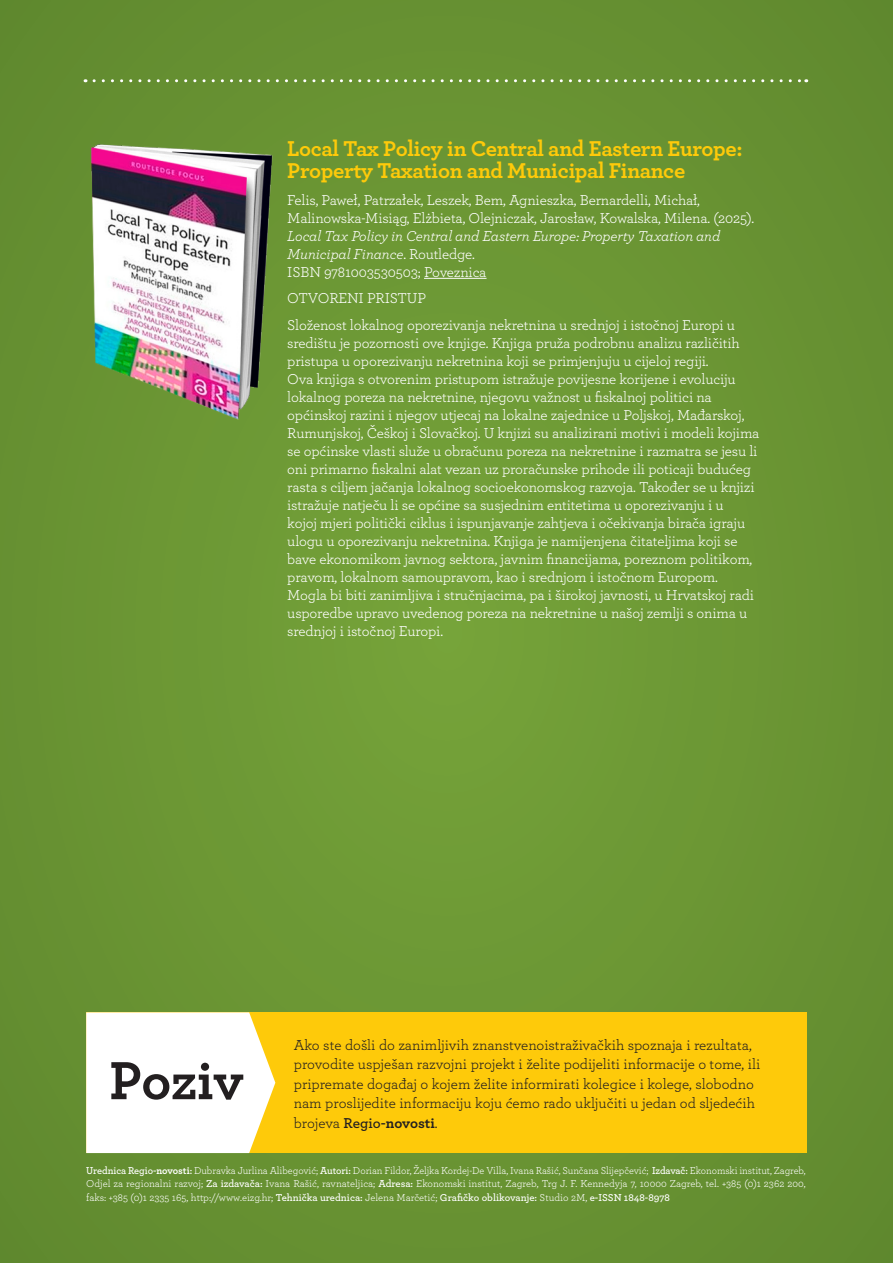
<style>
.page{position:relative;width:893px;height:1263px;background:#6a9533}
.page>*{position:absolute;margin:0;border:0;box-sizing:border-box;transform-origin:0 0}
.t1{font:700 56.25px "Archer Pro";letter-spacing:-.01em;color:#231f20}
.Tekst-publikacije-L{font:700 22.5px/22.5px "Archer Pro";letter-spacing:-.015em;color:#feca0a}
.Tekst-publikacije-L-2{font:15px/18px "Archer Pro";letter-spacing:-.01em;color:#fff}
.t2{font:15px/19.5px "Archer Pro";color:#231f20}
.t3{font:10.5px/13.5px "Archer Pro";color:#fff;text-align:justify}
.s1{font-style:italic}
.s2{font-weight:600}
.s3{font-weight:700}
</style>
<div class="page">
<div style="left:86px;top:1012px;width:721px;height:141px;background:#feca0a"></div>
<svg style="left:86px;top:1012px;width:189px;height:141px;background:#fefbee"></svg>
<img style="left:91px;top:144px;width:182px;height:276px">
<hr style="left:424px;top:278px;width:63px;height:1px;background:#fff">
<svg style="left:94px;top:79px;width:713px;height:3px"></svg>
<p class="Tekst-publikacije-L" style="left:287px;top:136px;width:457px">Local Tax Policy in Central and Eastern Europe:<br>Property Taxation and Municipal Finance</p>
<p class="Tekst-publikacije-L-2" style="left:287px;top:190px;width:468px">Felis, Paweł, Patrzałek, Leszek, Bem, Agnieszka, Bernardelli, Michał, Malinowska-Misiąg, Elżbieta, Olejniczak, Jarosław, Kowalska, Milena. (2025).<br><span class="s1">Local Tax Policy in Central and Eastern Europe: Property Taxation and Municipal Finance</span>. Routledge.<br>ISBN 9781003530503; Poveznica</p>
<p class="Tekst-publikacije-L-2" style="left:287px;top:289px;width:140px">OTVORENI PRISTUP</p>
<p class="Tekst-publikacije-L-2" style="left:287px;top:315px;width:474px">Složenost lokalnog oporezivanja nekretnina u srednjoj i istočnoj Europi u središtu je pozornosti ove knjige. Knjiga pruža podrobnu analizu različitih pristupa u oporezivanju nekretnina koji se primjenjuju u cijeloj regiji.<br>Ova knjiga s otvorenim pristupom istražuje povijesne korijene i evoluciju lokalnog poreza na nekretnine, njegovu važnost u fiskalnoj politici na općinskoj razini i njegov utjecaj na lokalne zajednice u Poljskoj, Mađarskoj, Rumunjskoj, Češkoj i Slovačkoj. U knjizi su analizirani motivi i modeli kojima se općinske vlasti služe u obračunu poreza na nekretnine i razmatra se jesu li oni primarno fiskalni alat vezan uz proračunske prihode ili poticaji budućeg rasta s ciljem jačanja lokalnog socioekonomskog razvoja. Također se u knjizi istražuje natječu li se općine sa susjednim entitetima u oporezivanju i u<br>kojoj mjeri politički ciklus i ispunjavanje zahtjeva i očekivanja birača igraju ulogu u oporezivanju nekretnina. Knjiga je namijenjena čitateljima koji se bave ekonomikom javnog sektora, javnim financijama, poreznom politikom, pravom, lokalnom samoupravom, kao i srednjom i istočnom Europom.<br>Mogla bi biti zanimljiva i stručnjacima, pa i širokoj javnosti, u Hrvatskoj radi usporedbe upravo uvedenog poreza na nekretnine u našoj zemlji s onima u srednjoj i istočnoj Europi.</p>
<p class="t1" style="left:109px;top:1036px;width:136px">Poziv</p>
<p class="t2" style="left:294px;top:1034px;width:468px">Ako ste došli do zanimljivih znanstvenoistraživačkih spoznaja i rezultata, provodite uspješan razvojni projekt i želite podijeliti informacije o tome, ili pripremate događaj o kojem želite informirati kolegice i kolege, slobodno nam proslijedite informaciju koju ćemo rado uključiti u jedan od sljedećih brojeva <span class="s2">Regio-</span><span class="s3">novosti</span>.</p>
<p class="t3" style="left:86px;top:1163px;width:721px"><span class="s2">Urednica Regio-</span><span class="s3">novosti</span><span class="s2">:</span> Dubravka Jurlina Alibegović; <span class="s2">Autori:</span> Dorian Fildor, Željka Kordej-De Villa, Ivana Rašić, Sunčana Slijepčević; <span class="s2">Izdavač:</span> Ekonomski institut, Zagreb, Odjel za regionalni razvoj; <span class="s2">Za izdavača:</span> Ivana Rašić, ravnateljica; <span class="s2">Adresa:</span> Ekonomski institut, Zagreb, Trg J. F. Kennedyja 7, 10000 Zagreb, tel. +385 (0)1 2362 200, faks: +385 (0)1 2335 165, http://www.eizg.hr; <span class="s2">Tehnička urednica:</span> Jelena Marčetić; <span class="s2">Grafičko oblikovanje:</span> Studio 2M, <span class="s2">e-ISSN 1848-8978</span></p>
</div>
